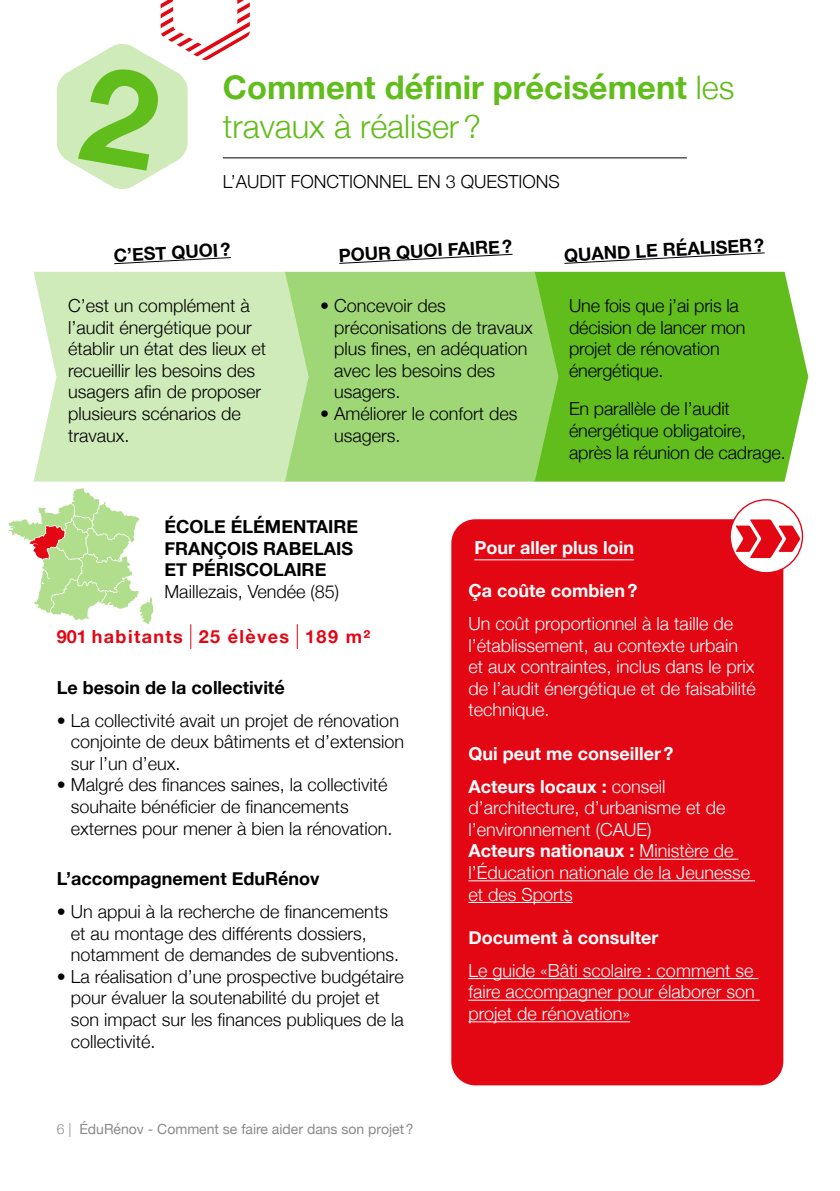
<style>
.page{position:relative;width:840px;height:1191px;background:#fff}
.page>*{position:absolute;margin:0;border:0;box-sizing:border-box;transform-origin:0 0}
.t1{font:700 32.6px/39.2px "Helvetica Neue";color:#61bd1b}
.t2{font:300 18px/21.6px "Helvetica Neue";color:#000}
.t3{font:300 18px/21.6px "Helvetica Neue";color:#fff}
.t4{font:700 18px/21.6px "Helvetica Neue";color:#000}
.t5{font:700 18px/33px "Helvetica Neue";color:#fff}
.t6{font:700 18px "Helvetica Neue";letter-spacing:.075em;color:#e30613}
.t7{font:14px "Helvetica Neue";color:#8a8a8a}
.s1{font-weight:300}
.s2{font-weight:700}
</style>
<div class="page">
<svg style="left:8px;top:488px;width:145px;height:136px"></svg>
<div style="left:558px;top:272px;width:249px;height:209px;background:#61bd1b"></div>
<div style="left:308px;top:272px;width:250px;height:209px;background:#a0d776"></div>
<svg style="left:34px;top:272px;width:274px;height:209px;background:#d0ebba"></svg>
<svg style="left:114px;top:257px;width:117px;height:8px"></svg>
<svg style="left:339px;top:253px;width:174px;height:11px"></svg>
<svg style="left:564px;top:252px;width:201px;height:12px"></svg>
<div style="left:451px;top:519px;width:331px;height:566px;background:#e30613;border-radius:24px"></div>
<hr style="left:474px;top:559px;width:159px;height:1px;background:#fff">
<hr style="left:639px;top:858px;width:99px;height:1px;background:#fff">
<hr style="left:468px;top:880px;width:286px;height:1px;background:#fff">
<hr style="left:468px;top:902px;width:104px;height:1px;background:#fff">
<hr style="left:468px;top:978px;width:290px;height:1px;background:#fff">
<hr style="left:468px;top:999px;width:291px;height:1px;background:#fff">
<hr style="left:468px;top:1021px;width:162px;height:1px;background:#fff">
<hr style="left:223px;top:157px;width:463px;height:1px;background:#000">
<svg style="left:190px;top:624px;width:1px;height:25px"></svg>
<svg style="left:297px;top:624px;width:1px;height:25px"></svg>
<div style="left:729px;top:500px;width:73px;height:73px;background:#fff;border-radius:50%"></div>
<div style="left:729px;top:499px;width:73px;height:74px;border:1px solid #e30613;border-radius:50%"></div>
<svg style="left:735px;top:519px;width:64px;height:39px"></svg>
<svg style="left:57px;top:0;width:193px;height:189px"></svg>
<h1 class="t1" style="left:223px;top:68px;width:513px">Comment définir précisément <span class="s1">les travaux à réaliser?</span></h1>
<p class="t2" style="left:223px;top:169px;width:338px">L’AUDIT FONCTIONNEL EN 3 QUESTIONS</p>
<p class="t4" style="left:113px;top:245px;width:118px;rotate:-3deg">C’EST QUOI?</p>
<p class="t4" style="left:338px;top:245px;width:175px;rotate:-3deg">POUR QUOI FAIRE?</p>
<p class="t4" style="left:563px;top:245px;width:202px;rotate:-3deg">QUAND LE RÉALISER?</p>
<p class="t2" style="left:68px;top:293px;width:199px">C’est un complément à l’audit énergétique pour établir un état des lieux et recueillir les besoins des usagers afin de proposer plusieurs scénarios de travaux.</p>
<p class="t2" style="left:334px;top:293px;width:200px;text-indent:-14px">• Concevoir des préconisations de travaux plus fines, en adéquation avec les besoins des usagers.</p>
<p class="t2" style="left:334px;top:401px;width:185px;text-indent:-14px">• Améliorer le confort des usagers.</p>
<p class="t2" style="left:568px;top:293px;width:178px">Une fois que j’ai pris la décision de lancer mon projet de rénovation énergétique.</p>
<p class="t2" style="left:568px;top:397px;width:218px">En parallèle de l’audit énergétique obligatoire, après la réunion de cadrage.</p>
<p class="t4" style="left:164px;top:516px;width:195px">ÉCOLE ÉLÉMENTAIRE<br>FRANÇOIS RABELAIS<br>ET PÉRISCOLAIRE</p>
<p class="t2" style="left:164px;top:579px;width:176px">Maillezais, Vendée (85)</p>
<p class="t6" style="left:57px;top:622px;width:315px">901 habitants 25 élèves 189 m²</p>
<p class="t4" style="left:57px;top:677px;width:229px">Le besoin de la collectivité</p>
<p class="t2" style="left:71px;top:708px;width:335px;text-indent:-14px">• La collectivité avait un projet de rénovation conjointe de deux bâtiments et d’extension sur l’un d’eux.</p>
<p class="t2" style="left:71px;top:773px;width:323px;text-indent:-14px">• Malgré des finances saines, la collectivité souhaite bénéficier de financements externes pour mener à bien la rénovation.</p>
<p class="t4" style="left:57px;top:868px;width:264px">L’accompagnement EduRénov</p>
<p class="t2" style="left:71px;top:899px;width:330px;text-indent:-14px">• Un appui à la recherche de financements et au montage des différents dossiers, notamment de demandes de subventions.</p>
<p class="t2" style="left:71px;top:964px;width:334px;text-indent:-14px">• La réalisation d’une prospective budgétaire pour évaluer la soutenabilité du projet et son impact sur les finances publiques de la collectivité.</p>
<p class="t7" style="left:57px;top:1119px;width:358px"><span class="s1">6 |</span> ÉduRénov - Comment se faire aider dans son projet?</p>
<p class="t5" style="left:474px;top:531px;width:161px">Pour aller plus loin</p>
<p class="t5" style="left:468px;top:574px;width:170px">Ça coûte combien?</p>
<p class="t3" style="left:468px;top:611px;width:289px">Un coût proportionnel à la taille de l’établissement, au contexte urbain et aux contraintes, inclus dans le prix de l’audit énergétique et de faisabilité technique.</p>
<p class="t5" style="left:468px;top:737px;width:206px">Qui peut me conseiller?<br>Acteurs locaux : <span class="s1">conseil</span></p>
<p class="t3" style="left:468px;top:795px;width:283px">d’architecture, d’urbanisme et de l’environnement (CAUE)<br><span class="s2">Acteurs nationaux :</span> Ministère de l’Éducation nationale de la Jeunesse et des Sports</p>
<p class="t5" style="left:468px;top:921px;width:191px">Document à consulter</p>
<p class="t3" style="left:468px;top:958px;width:288px;text-align:justify">Le guide «Bâti scolaire : comment se faire accompagner pour élaborer son projet de rénovation»</p>
</div>
